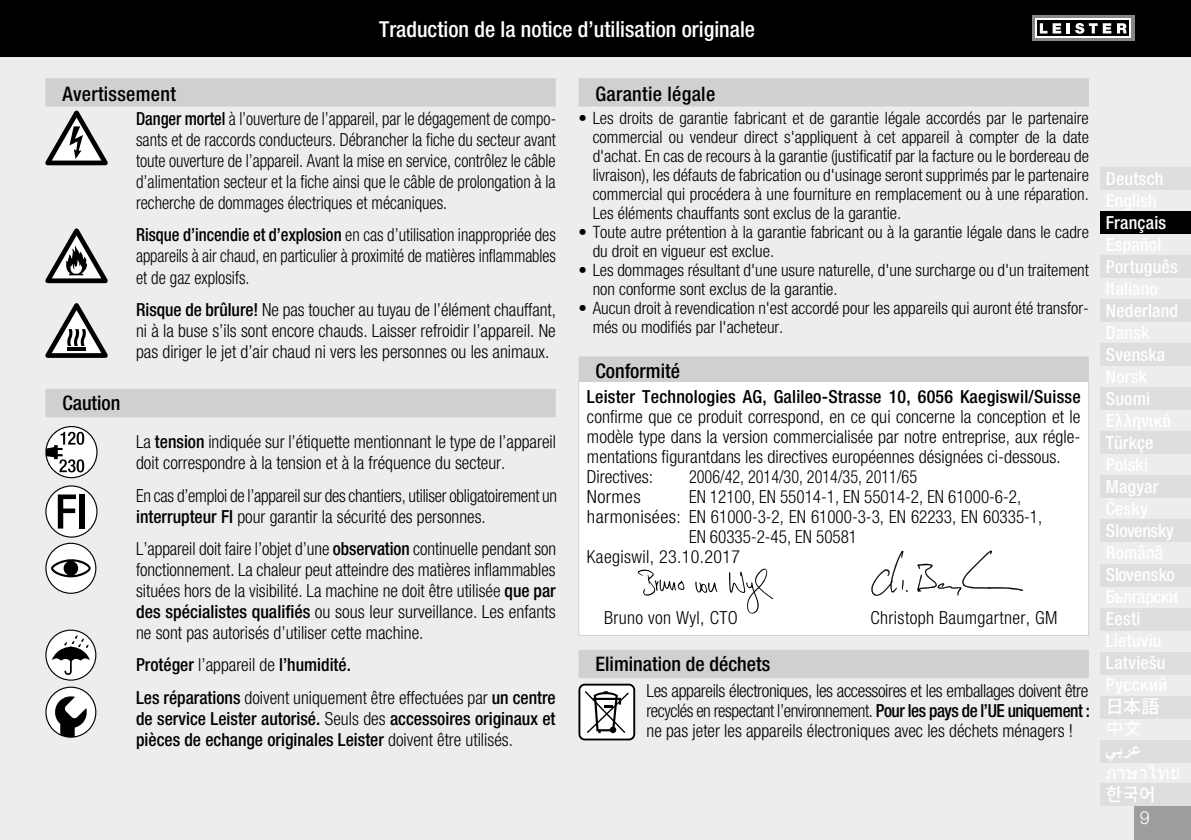
<style>
.page{position:relative;width:1191px;height:840px;background:#fff}
.page>*{position:absolute;margin:0;border:0;box-sizing:border-box;transform-origin:0 0}
.t1{font:500 condensed 22px "Helvetica Neue LTW1 G";color:#fff}
.t2{font:500 condensed 20px "Helvetica Neue LTW1 G";color:#000}
.t3{font:300 condensed 18px/20px "Helvetica Neue LTW1 G";color:#000}
.t4{font:300 condensed 18px/21px "Helvetica Neue LTW1 G";color:#000;text-align:justify;scale:.92 1}
.t5{font:300 condensed 18px/21px "Helvetica Neue LTW1 G";color:#000;text-align:justify;scale:.96 1}
.t6{font:300 condensed 18px/21px "Helvetica Neue LTW1 G";color:#000;scale:.95 1}
.t7{font:500 condensed 18px/21px "Helvetica Neue LTW1 G";color:#000}
.t8{font:300 condensed 18px/21px "Helvetica Neue LTW1 G";color:#000;text-align:justify;scale:.93 1}
.t9{font:500 condensed 18px "Helvetica Neue LTW1 G";letter-spacing:.01em;color:#fff}
.t10{font:300 condensed 18px "Helvetica Neue LTW1 G";color:#000;scale:1.05 1}
.t11{font:300 condensed 18px "Helvetica Neue LTW1 G";letter-spacing:.02em;color:#000}
.t12{font:300 condensed 18px "Helvetica Neue LTW1 G";color:#000;scale:.9 1}
.t13{font:500 condensed 18px "Helvetica Neue LTW1 G";letter-spacing:-.01em;color:#fff}
.t14{font:700 18px "Times New Roman";color:#fff}
.t15{font:500 18px "Koz Go Pro";color:#fff}
.t16{font:500 18px "Source Han Sans KR";color:#fff}
.t17{font:300 18px "Helvetica Neue LTW1 G";color:#fff}
.t18{font:300 condensed 17px/19px "Helvetica Neue LTW1 G";color:#000}
.s1{font-weight:500}
.s2{font-weight:300}
</style>
<div class="page">
<div style="left:0;top:57px;width:1191px;height:782px;background:#ededed"></div>
<div style="left:0;top:0;width:1191px;height:57px;background:#000"></div>
<div style="left:1134px;top:805px;width:57px;height:34px;background:#9d9d9c"></div>
<svg style="left:1032px;top:16px;width:102px;height:25px"></svg>
<svg style="left:1035px;top:19px;width:96px;height:19px"></svg>
<div style="left:1037px;top:21px;width:92px;height:15px;background:#000"></div>
<svg style="left:1039px;top:23px;width:22px;height:10px"></svg>
<hr style="left:1066px;top:23px;width:4px;height:10px;background:#fff">
<svg style="left:1075px;top:23px;width:36px;height:11px"></svg>
<svg style="left:1117px;top:23px;width:9px;height:10px"></svg>
<div style="left:1100px;top:211px;width:91px;height:22px;background:#000"></div>
<div style="left:45px;top:78px;width:511px;height:28px;background:#d0d0d0"></div>
<div style="left:45px;top:388px;width:511px;height:29px;background:#d0d0d0"></div>
<svg style="left:45px;top:110px;width:63px;height:55px"></svg>
<svg style="left:45px;top:228px;width:63px;height:55px"></svg>
<svg style="left:45px;top:303px;width:63px;height:54px"></svg>
<svg style="left:45px;top:426px;width:53px;height:52px"></svg>
<svg style="left:45px;top:485px;width:52px;height:108px"></svg>
<svg style="left:45px;top:686px;width:52px;height:51px"></svg>
<div style="left:578px;top:78px;width:511px;height:28px;background:#d0d0d0"></div>
<div style="left:578px;top:356px;width:511px;height:28px;background:#d0d0d0"></div>
<div style="left:578px;top:649px;width:511px;height:28px;background:#d0d0d0"></div>
<div style="left:579px;top:381px;width:509px;height:254px;background:#fff"></div>
<div style="left:578px;top:381px;width:511px;height:254px;border:1px solid #d0d0d0"></div>
<svg style="left:578px;top:683px;width:57px;height:57px"></svg>
<svg style="left:637px;top:569px;width:48px;height:26px"></svg>
<svg style="left:729px;top:568px;width:44px;height:46px"></svg>
<svg style="left:695px;top:581px;width:22px;height:12px"></svg>
<svg style="left:45px;top:629px;width:51px;height:51px"></svg>
<svg style="left:871px;top:550px;width:37px;height:45px"></svg>
<svg style="left:917px;top:550px;width:106px;height:45px"></svg>
<div style="left:1100px;top:167px;width:91px;height:22px;background:#dedede"></div>
<div style="left:1100px;top:255px;width:91px;height:22px;background:#dedede"></div>
<div style="left:1100px;top:299px;width:91px;height:22px;background:#dedede"></div>
<div style="left:1100px;top:343px;width:91px;height:22px;background:#dedede"></div>
<div style="left:1100px;top:387px;width:91px;height:22px;background:#dedede"></div>
<div style="left:1100px;top:431px;width:91px;height:22px;background:#dedede"></div>
<div style="left:1100px;top:475px;width:91px;height:22px;background:#dedede"></div>
<div style="left:1100px;top:519px;width:91px;height:22px;background:#dedede"></div>
<div style="left:1100px;top:563px;width:91px;height:22px;background:#dedede"></div>
<div style="left:1100px;top:607px;width:91px;height:22px;background:#dedede"></div>
<div style="left:1100px;top:651px;width:91px;height:22px;background:#dedede"></div>
<div style="left:1100px;top:695px;width:91px;height:22px;background:#dedede"></div>
<div style="left:1100px;top:739px;width:91px;height:22px;background:#dedede"></div>
<div style="left:1100px;top:783px;width:91px;height:22px;background:#dedede"></div>
<p class="t1" style="left:379px;top:16px;width:377px">Traduction de la notice d’utilisation originale</p>
<p class="t2" style="left:62px;top:82px;width:115px">Avertissement</p>
<p class="t4" style="left:136px;top:108px;width:458px"><span class="s1">Danger mortel</span> à l’ouverture de l’appareil, par le dégagement de compo&shy;sants et de raccords conducteurs. Débrancher la fiche du secteur avant toute ouverture de l’appareil. Avant la mise en service, contrôlez le câble d’alimentation secteur et la fiche ainsi que le câble de prolongation à la recherche de dommages électriques et mécaniques.</p>
<p class="t8" style="left:136px;top:224px;width:453px"><span class="s1">Risque d’incendie et d’explosion</span> en cas d’utilisation inappropriée des appareils à air chaud, en particulier à proximité de matières inflammables et de gaz explosifs.</p>
<p class="t3" style="left:136px;top:299px;width:421px;line-height:21px;text-align:justify"><span class="s1">Risque de brûlure!</span> Ne pas toucher au tuyau de l’élément chauffant, ni à la buse s’ils sont encore chauds. Laisser refroidir l’appareil. Ne pas diriger le jet d’air chaud ni vers les personnes ou les animaux.</p>
<p class="t2" style="left:62px;top:391px;width:60px">Caution</p>
<p class="t3" style="left:136px;top:431px;width:421px;line-height:21px">La <span class="s1">tension</span> indiquée sur l’étiquette mentionnant le type de l’appareil doit correspondre à la tension et à la fréquence du secteur.</p>
<p class="t6" style="left:136px;top:484px;width:445px">En cas d’emploi de l’appareil sur des chantiers, utiliser obligatoirement un <span class="s1">interrupteur FI</span> pour garantir la sécurité des personnes.</p>
<p class="t5" style="left:136px;top:538px;width:439px">L’appareil doit faire l’objet d’une <span class="s1">observation</span> continuelle pendant son fonctionnement. La chaleur peut atteindre des matières inflammables situées hors de la visibilité. La machine ne doit être utilisée <span class="s1">que par des spécialistes qualifiés</span> ou sous leur surveillance. Les enfants ne sont pas autorisés d’utiliser cette machine.</p>
<p class="t3" style="left:136px;top:648px;width:421px;line-height:32.4px"><span class="s1">Protéger</span> l’appareil de <span class="s1">l’humidité.<br>Les réparations</span> doivent uniquement être effectuées par <span class="s1">un centre</span></p>
<p class="t7" style="left:136px;top:707px;width:421px">de service Leister autorisé. <span class="s2">Seuls des</span> accessoires originaux et pièces de echange originales Leister <span class="s2">doivent être utilisés.</span></p>
<p class="t2" style="left:595px;top:82px;width:121px">Garantie légale</p>
<p class="t18" style="left:592px;top:109px;width:498px;text-align:justify;text-indent:-14px">• Les droits de garantie fabricant et de garantie légale accordés par le partenaire commercial ou vendeur direct s'appliquent à cet appareil à compter de la date d'achat. En cas de recours à la garantie (justificatif par la facture ou le bordereau de livraison), les défauts de fabrication ou d'usinage seront supprimés par le partenaire commercial qui procédera à une fourniture en remplacement ou à une réparation.<br>Les éléments chauffants sont exclus de la garantie.</p>
<p class="t18" style="left:592px;top:223px;width:498px;text-indent:-14px">• Toute autre prétention à la garantie fabricant ou à la garantie légale dans le cadre du droit en vigueur est exclue.</p>
<p class="t18" style="left:592px;top:261px;width:498px;text-indent:-14px">• Les dommages résultant d'une usure naturelle, d'une surcharge ou d'un traitement non conforme sont exclus de la garantie.</p>
<p class="t18" style="left:592px;top:299px;width:497px;text-indent:-14px">• Aucun droit à revendication n'est accordé pour les appareils qui auront été transfor&shy;més ou modifiés par l'acheteur.</p>
<p class="t2" style="left:595px;top:358px;width:86px">Conformité</p>
<p class="t7" style="left:587px;top:385px;width:495px">Leister Technologies AG, Galileo-Strasse 10, 6056 Kaegiswil/Suisse</p>
<p class="t3" style="left:587px;top:406px;width:495px">confirme que ce produit correspond, en ce qui concerne la conception et le modèle type dans la version commercialisée par notre entreprise, aux régle&shy;mentations figurantdans les directives européennes désignées ci-dessous.<br>Directives:</p>
<p class="t12" style="left:689px;top:465px;width:255px">2006/42, 2014/30, 2014/35, 2011/65</p>
<p class="t10" style="left:587px;top:485px;width:53px">Normes</p>
<p class="t6" style="left:689px;top:486px;width:351px">EN 12100, EN 55014-1, EN 55014-2, EN 61000-6-2,</p>
<p class="t10" style="left:587px;top:505px;width:435px">harmonisées: EN 61000-3-2, EN 61000-3-3, EN 62233, EN 60335-1,</p>
<p class="t6" style="left:689px;top:526px;width:178px">EN 60335-2-45, EN 50581</p>
<p class="t11" style="left:587px;top:545px;width:155px">Kaegiswil, 23.10.2017</p>
<p class="t11" style="left:604px;top:606px;width:135px">Bruno von Wyl, CTO</p>
<p class="t11" style="left:870px;top:606px;width:188px">Christoph Baumgartner, GM</p>
<p class="t2" style="left:595px;top:651px;width:176px">Elimination de déchets</p>
<p class="t3" style="left:646px;top:680px;width:445px;text-align:justify">Les appareils électroniques, les accessoires et les emballages doivent être recyclés en respectant l’environnement. <span class="s1">Pour les pays de l’UE uniquement : </span>ne pas jeter les appareils électroniques avec les déchets ménagers !</p>
<p class="t9" style="left:1106px;top:167px;width:59px">Deutsch</p>
<p class="t9" style="left:1106px;top:211px;width:62px">Français</p>
<p class="t9" style="left:1106px;top:255px;width:73px">Português</p>
<p class="t9" style="left:1106px;top:299px;width:74px">Nederland</p>
<p class="t9" style="left:1106px;top:343px;width:61px">Svenska</p>
<p class="t9" style="left:1106px;top:387px;width:46px">Suomi</p>
<p class="t9" style="left:1106px;top:431px;width:49px">Türkçe</p>
<p class="t9" style="left:1106px;top:475px;width:54px">Magyar</p>
<p class="t13" style="left:1106px;top:519px;width:70px">Slovensky</p>
<p class="t9" style="left:1105px;top:563px;width:70px">Slovensko</p>
<p class="t9" style="left:1105px;top:607px;width:36px">Eesti</p>
<p class="t9" style="left:1105px;top:651px;width:61px">Latviešu</p>
<p class="t15" style="left:1105px;top:694px;width:55px">日本語</p>
<p class="t14" style="left:1105px;top:738px;width:38px">ي عر ب</p>
<p class="t16" style="left:1105px;top:784px;width:51px">한국어</p>
<p class="t17" style="left:1140px;top:806px;width:12px">9</p>
</div>
